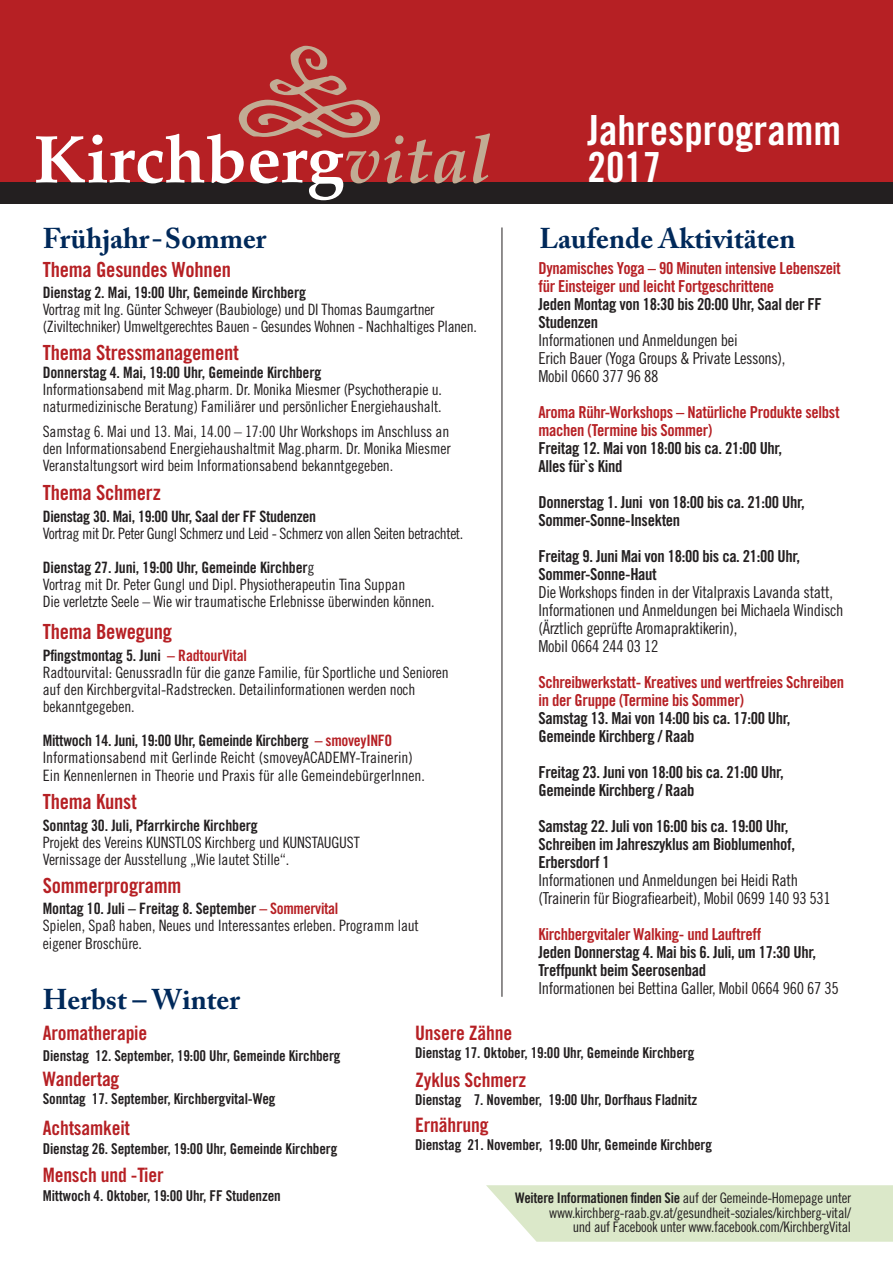
<style>
.page{position:relative;width:893px;height:1263px;background:#fff}
.page>*{position:absolute;margin:0;border:0;box-sizing:border-box;transform-origin:0 0}
.t1{font:41.55px "Trade Gothic Bold Cond Twenty";color:#fff}
.t2{font:700 28.5px "Adobe Caslon Pro";color:#00295a}
.t3{font:20.85px "Trade Gothic Bold Cond Twenty";letter-spacing:-.01em;color:#b62024}
.t4{font:19.8px "Trade Gothic Bold Cond Twenty";letter-spacing:-.01em;color:#b62024}
.t5{font:16.5px/18px "Trade Gothic Bold Cond Twenty";letter-spacing:-.02em;color:#231f20}
.t6{font:16.5px/18px "Trade Gothic Cond Eighteen";letter-spacing:-.02em;color:#231f20}
.t7{font:16.5px/18px "Trade Gothic Bold Cond Twenty";letter-spacing:-.02em;color:#b62024}
.t8{font:15.6px "Trade Gothic Cond Eighteen";letter-spacing:-.01em;color:#231f20}
.t9{font:15.6px "Trade Gothic Bold Cond Twenty";letter-spacing:-.01em;color:#231f20}
.t10{font:15.6px "Trade Gothic Cond Eighteen";letter-spacing:-.03em;color:#231f20}
.t11{font:14.85px "Trade Gothic Bold Cond Twenty";letter-spacing:-.01em;color:#231f20}
.t12{font:14.55px "Trade Gothic Cond Eighteen";letter-spacing:-.02em;color:#231f20}
.t13{font:14.55px "Trade Gothic Bold Cond Twenty";letter-spacing:-.02em;color:#231f20}
.s1{font-family:"Trade Gothic Cond Eighteen"}
.s2{color:#b62024}
</style>
<div class="page">
<div style="left:0;top:180px;width:893px;height:23px;background:#231f20"></div>
<hr style="left:502px;top:227px;width:1px;height:770px;background:#231f20">
<svg style="left:486px;top:1185px;width:407px;height:57px;background:#dde9cc"></svg>
<div style="left:0;top:0;width:893px;height:182px;background:#b62024"></div>
<svg style="left:36px;top:46px;width:454px;height:154px"></svg>
<p class="t1" style="left:588px;top:105px;width:255px">Jahresprogramm</p>
<p class="t1" style="left:588px;top:142px;width:75px">2017</p>
<p class="t2" style="left:43px;top:222px;width:225px">Frühjahr - Sommer</p>
<p class="t2" style="left:539px;top:222px;width:258px">Laufende Aktivitäten</p>
<p class="t3" style="left:43px;top:257px;width:190px">Thema Gesundes Wohnen</p>
<p class="t9" style="left:43px;top:282px;width:265px">Dienstag 2. Mai, 19:00 Uhr, Gemeinde Kirchberg</p>
<p class="t8" style="left:43px;top:300px;width:393px">Vortrag mit Ing. Günter Schweyer (Baubiologe) und DI Thomas Baumgartner</p>
<p class="t8" style="left:43px;top:317px;width:436px">(Ziviltechniker) Umweltgerechtes Bauen - Gesundes Wohnen - Nachhaltiges Planen.</p>
<p class="t9" style="left:43px;top:363px;width:280px">Donnerstag 4. Mai, 19:00 Uhr, Gemeinde Kirchberg</p>
<p class="t8" style="left:43px;top:380px;width:401px">Informationsabend mit Mag.pharm. Dr. Monika Miesmer (Psychotherapie u.</p>
<p class="t8" style="left:43px;top:398px;width:400px">naturmedizinische Beratung) Familiärer und persönlicher Energiehaushalt.</p>
<p class="t8" style="left:43px;top:422px;width:408px">Samstag 6. Mai und 13. Mai, 14.00 – 17:00 Uhr Workshops im Anschluss an</p>
<p class="t8" style="left:43px;top:439px;width:409px">den Informationsabend Energiehaushaltmit Mag.pharm. Dr. Monika Miesmer</p>
<p class="t8" style="left:43px;top:456px;width:352px">Veranstaltungsort wird beim Informationsabend bekanntgegeben.</p>
<p class="t9" style="left:43px;top:507px;width:275px">Dienstag 30. Mai, 19:00 Uhr, Saal der FF Studenzen</p>
<p class="t10" style="left:43px;top:524px;width:422px">Vortrag mit Dr. Peter Gungl Schmerz und Leid - Schmerz von allen Seiten betrachtet.</p>
<p class="t9" style="left:43px;top:558px;width:273px">Dienstag 27. Juni, 19:00 Uhr, Gemeinde Kirchber<span class="s1">g</span></p>
<p class="t8" style="left:43px;top:575px;width:364px">Vortrag mit Dr. Peter Gungl und Dipl. Physiotherapeutin Tina Suppan</p>
<p class="t8" style="left:43px;top:592px;width:393px">Die verletzte Seele – Wie wir traumatische Erlebnisse überwinden können.</p>
<p class="t3" style="left:43px;top:340px;width:198px">Thema Stressmanagement</p>
<p class="t3" style="left:43px;top:480px;width:120px">Thema Schmerz</p>
<p class="t3" style="left:43px;top:619px;width:131px">Thema Bewegung</p>
<p class="t9" style="left:43px;top:646px;width:206px">Pfingstmontag 5. Juni <span class="s2">– RadtourVital</span></p>
<p class="t8" style="left:43px;top:663px;width:408px">Radtourvital: Genussradln für die ganze Familie, für Sportliche und Senioren</p>
<p class="t8" style="left:43px;top:680px;width:374px">auf den Kirchbergvital-Radstrecken. Detailinformationen werden noch</p>
<p class="t8" style="left:43px;top:697px;width:93px">bekanntgegeben.</p>
<p class="t9" style="left:43px;top:731px;width:351px">Mittwoch 14. Juni, 19:00 Uhr, Gemeinde Kirchberg <span class="s2">– smoveyINFO</span></p>
<p class="t8" style="left:43px;top:749px;width:371px">Informationsabend mit Gerlinde Reicht (smoveyACADEMY-Trainerin)</p>
<p class="t8" style="left:43px;top:766px;width:384px">Ein Kennenlernen in Theorie und Praxis für alle GemeindebürgerInnen.</p>
<p class="t9" style="left:43px;top:815px;width:217px">Sonntag 30. Juli, Pfarrkirche Kirchberg</p>
<p class="t8" style="left:43px;top:833px;width:318px">Projekt des Vereins KUNSTLOS Kirchberg und KUNSTAUGUST</p>
<p class="t8" style="left:43px;top:850px;width:248px">Vernissage der Ausstellung „Wie lautet Stille“.</p>
<p class="t9" style="left:43px;top:899px;width:297px">Montag 10. Juli – Freitag 8. September <span class="s2">– Sommervital</span></p>
<p class="t8" style="left:43px;top:916px;width:378px">Spielen, Spaß haben, Neues und Interessantes erleben. Programm laut</p>
<p class="t8" style="left:43px;top:934px;width:101px">eigener Broschüre.</p>
<p class="t3" style="left:43px;top:789px;width:96px">Thema Kunst</p>
<p class="t3" style="left:43px;top:872px;width:140px">Sommerprogramm</p>
<p class="t2" style="left:43px;top:983px;width:198px">Herbst – Winter</p>
<p class="t7" style="left:538px;top:259px;width:304px">Dynamisches Yoga – 90 Minuten intensive Lebenszeit für Einsteiger und leicht Fortgeschrittene</p>
<p class="t5" style="left:538px;top:295px;width:285px">Jeden Montag von 18:30 bis 20:00 Uhr, Saal der FF<br>Studenzen</p>
<p class="t6" style="left:538px;top:331px;width:201px">Informationen und Anmeldungen bei</p>
<p class="t6" style="left:538px;top:349px;width:249px">Erich Bauer (Yoga Groups &amp; Private Lessons),</p>
<p class="t6" style="left:538px;top:367px;width:122px">Mobil 0660 377 96 88</p>
<p class="t7" style="left:538px;top:403px;width:303px">Aroma Rühr-Workshops – Natürliche Produkte selbst</p>
<p class="t7" style="left:538px;top:421px;width:176px">machen (Termine bis Sommer)</p>
<p class="t5" style="left:538px;top:439px;width:245px">Freitag 12. Mai von 18:00 bis ca. 21:00 Uhr,</p>
<p class="t5" style="left:538px;top:457px;width:85px">Alles für`s Kind</p>
<p class="t5" style="left:538px;top:493px;width:268px">Donnerstag 1. Juni von 18:00 bis ca. 21:00 Uhr,</p>
<p class="t5" style="left:538px;top:511px;width:143px">Sommer-Sonne-Insekten</p>
<p class="t5" style="left:538px;top:547px;width:263px">Freitag 9. Juni Mai von 18:00 bis ca. 21:00 Uhr,</p>
<p class="t5" style="left:538px;top:565px;width:120px">Sommer-Sonne-Haut</p>
<p class="t6" style="left:538px;top:583px;width:307px">Die Workshops finden in der Vitalpraxis Lavanda statt,<br>Informationen und Anmeldungen bei Michaela Windisch (Ärztlich geprüfte Aromapraktikerin),</p>
<p class="t6" style="left:538px;top:637px;width:122px">Mobil 0664 244 03 12</p>
<p class="t7" style="left:538px;top:673px;width:307px">Schreibwerkstatt- Kreatives und wertfreies Schreiben in der Gruppe (Termine bis Sommer)</p>
<p class="t5" style="left:538px;top:709px;width:254px">Samstag 13. Mai von 14:00 bis ca. 17:00 Uhr,</p>
<p class="t5" style="left:538px;top:727px;width:158px">Gemeinde Kirchberg / Raab</p>
<p class="t5" style="left:538px;top:763px;width:247px">Freitag 23. Juni von 18:00 bis ca. 21:00 Uhr,</p>
<p class="t5" style="left:538px;top:781px;width:158px">Gemeinde Kirchberg / Raab</p>
<p class="t5" style="left:538px;top:817px;width:251px">Samstag 22. Juli von 16:00 bis ca. 19:00 Uhr,</p>
<p class="t5" style="left:538px;top:835px;width:258px">Schreiben im Jahreszyklus am Bioblumenhof,</p>
<p class="t5" style="left:538px;top:853px;width:73px">Erbersdorf 1</p>
<p class="t6" style="left:538px;top:871px;width:261px">Informationen und Anmeldungen bei Heidi Rath</p>
<p class="t6" style="left:538px;top:889px;width:294px">(Trainerin für Biografiearbeit), Mobil 0699 140 93 531</p>
<p class="t7" style="left:538px;top:925px;width:224px">Kirchbergvitaler Walking- und Lauftreff</p>
<p class="t5" style="left:538px;top:943px;width:279px">Jeden Donnerstag 4. Mai bis 6. Juli, um 17:30 Uhr,<br>Treffpunkt beim Seerosenbad</p>
<p class="t6" style="left:538px;top:979px;width:302px">Informationen bei Bettina Galler, Mobil 0664 960 67 35</p>
<p class="t4" style="left:43px;top:1021px;width:106px">Aromatherapie</p>
<p class="t4" style="left:43px;top:1067px;width:78px">Wandertag</p>
<p class="t4" style="left:43px;top:1116px;width:89px">Achtsamkeit</p>
<p class="t4" style="left:43px;top:1163px;width:122px">Mensch und -Tier</p>
<p class="t11" style="left:43px;top:1046px;width:299px">Dienstag 12. September, 19:00 Uhr, Gemeinde Kirchberg</p>
<p class="t11" style="left:43px;top:1090px;width:234px">Sonntag 17. September, Kirchbergvital-Weg</p>
<p class="t11" style="left:43px;top:1139px;width:296px">Dienstag 26. September, 19:00 Uhr, Gemeinde Kirchberg</p>
<p class="t11" style="left:43px;top:1186px;width:239px">Mittwoch 4. Oktober, 19:00 Uhr, FF Studenzen</p>
<p class="t4" style="left:415px;top:1020px;width:98px">Unsere Zähne</p>
<p class="t4" style="left:415px;top:1068px;width:112px">Zyklus Schmerz</p>
<p class="t4" style="left:415px;top:1113px;width:75px">Ernährung</p>
<p class="t11" style="left:415px;top:1043px;width:281px">Dienstag 17. Oktober, 19:00 Uhr, Gemeinde Kirchberg</p>
<p class="t11" style="left:415px;top:1091px;width:283px">Dienstag 7. November, 19:00 Uhr, Dorfhaus Fladnitz</p>
<p class="t11" style="left:415px;top:1136px;width:298px">Dienstag 21. November, 19:00 Uhr, Gemeinde Kirchberg</p>
<p class="t13" style="left:515px;top:1189px;width:338px">Weitere Informationen finden Sie <span class="s1">auf der Gemeinde-Homepage unter</span></p>
<p class="t12" style="left:549px;top:1204px;width:303px">www.kirchberg-raab.gv.at/gesundheit-soziales/kirchberg-vital/</p>
<p class="t12" style="left:573px;top:1218px;width:280px">und auf Facebook unter www.facebook.com/KirchbergVital</p>
</div>
